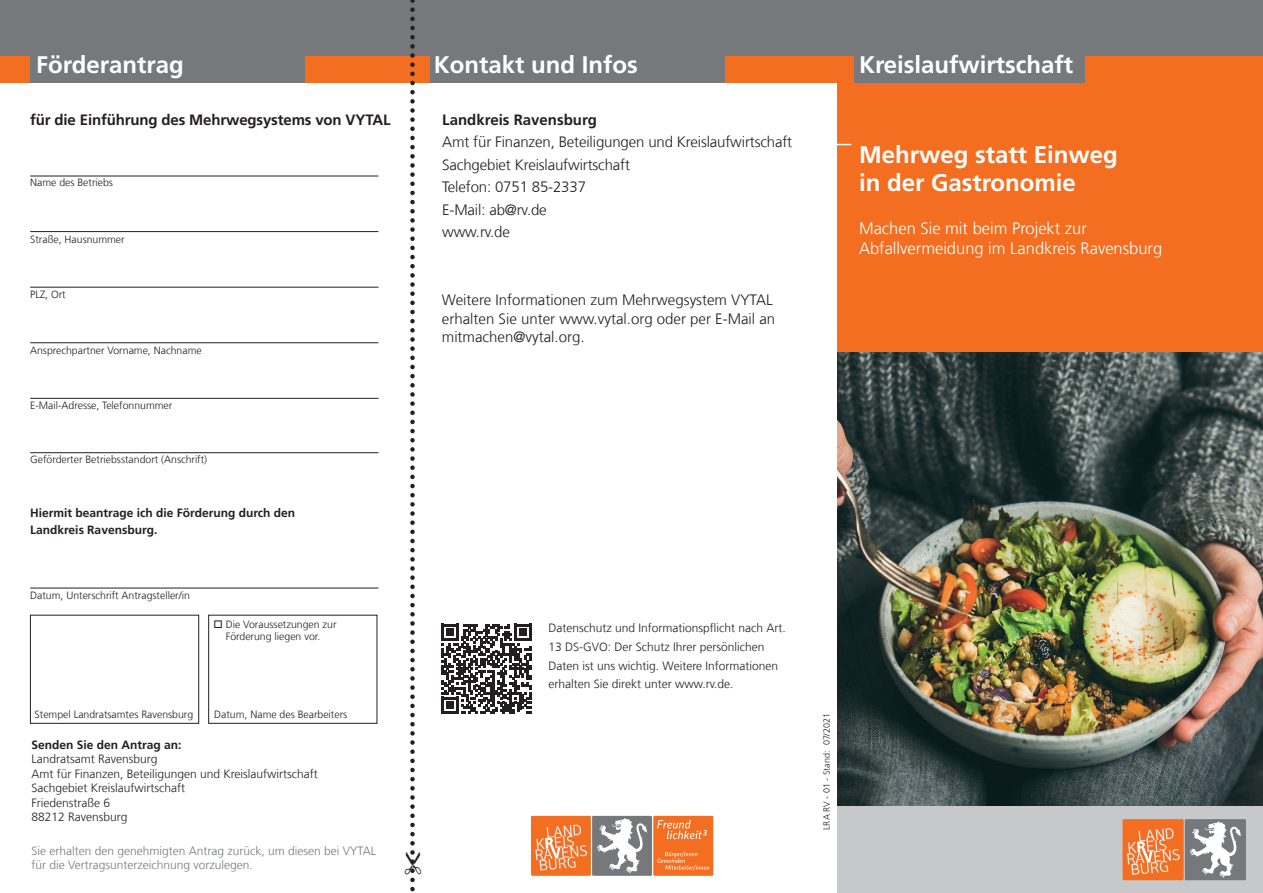
<style>
.page{position:relative;width:1263px;height:893px;background:#fff}
.page>*{position:absolute;margin:0;border:0;box-sizing:border-box;transform-origin:0 0}
.t1{font:700 24px/28.8px "Frutiger LT Com";color:#fff}
.t2{font:300 16.5px/19.8px "Frutiger LT Com";color:#fff}
.t3{font:300 15px/22.5px "Frutiger LT Com";letter-spacing:-.01em;color:#231f20}
.t4{font:700 15px "Frutiger LT Com";letter-spacing:-.01em;color:#231f20}
.t5{font:300 12px/14.4px "Frutiger LT Com";color:#231f20}
.t6{font:300 12px/14.4px "Frutiger LT Com";color:#76787b}
.t7{font:700 12px/16.5px "Frutiger LT Com";color:#231f20}
.t8{font:300 10.5px/12px "Frutiger LT Com";color:#231f20;text-align:center}
.t9{font:300 9px "Frutiger LT Com";letter-spacing:.01em;color:#231f20}
</style>
<div class="page">
<div style="left:0;top:0;width:844px;height:83px;background:#f36e21"></div>
<div style="left:838px;top:0;width:425px;height:480px;background:#f36e21"></div>
<div style="left:855px;top:0;width:230px;height:83px;background:#76787b"></div>
<div style="left:0;top:0;width:1263px;height:55px;background:#76787b"></div>
<hr style="left:813px;top:144px;width:38px;height:1px;background:#fff">
<div style="left:430px;top:0;width:294px;height:83px;background:#76787b"></div>
<div style="left:30px;top:0;width:274px;height:83px;background:#76787b"></div>
<img style="left:838px;top:352px;width:425px;height:454px">
<hr style="left:30px;top:176px;width:348px;height:1px;background:#231f20">
<hr style="left:30px;top:231px;width:348px;height:1px;background:#231f20">
<hr style="left:30px;top:287px;width:348px;height:1px;background:#231f20">
<hr style="left:30px;top:342px;width:348px;height:1px;background:#231f20">
<hr style="left:30px;top:398px;width:348px;height:1px;background:#231f20">
<hr style="left:30px;top:452px;width:348px;height:1px;background:#231f20">
<hr style="left:30px;top:588px;width:348px;height:1px;background:#231f20">
<div style="left:838px;top:806px;width:425px;height:87px;background:#c7c8ca"></div>
<div style="left:1122px;top:819px;width:62px;height:61px;background:#f36e21"></div>
<svg style="left:1127px;top:828px;width:53px;height:47px"></svg>
<div style="left:1185px;top:819px;width:61px;height:61px;background:#76787b"></div>
<svg style="left:1190px;top:821px;width:51px;height:57px"></svg>
<div style="left:30px;top:615px;width:169px;height:109px;border:1px solid #231f20"></div>
<div style="left:208px;top:615px;width:169px;height:109px;border:1px solid #231f20"></div>
<svg style="left:441px;top:624px;width:90px;height:90px"></svg>
<div style="left:653px;top:816px;width:60px;height:60px;background:#f36e21"></div>
<svg style="left:657px;top:820px;width:52px;height:51px"></svg>
<div style="left:531px;top:816px;width:60px;height:60px;background:#f36e21"></div>
<svg style="left:535px;top:824px;width:52px;height:46px"></svg>
<div style="left:592px;top:816px;width:60px;height:60px;background:#76787b"></div>
<svg style="left:597px;top:818px;width:50px;height:55px"></svg>
<svg style="left:405px;top:0;width:16px;height:892px"></svg>
<h1 class="t1" style="left:36px;top:51px;width:149px">Förderantrag</h1>
<h1 class="t1" style="left:434px;top:51px;width:206px">Kontakt und Infos</h1>
<h1 class="t1" style="left:859px;top:51px;width:216px">Kreislaufwirtschaft</h1>
<p class="t4" style="left:30px;top:110px;width:362px">für die Einführung des Mehrwegsystems von VYTAL</p>
<p class="t8" style="left:30px;top:177px;width:84px">Name des Betriebs</p>
<p class="t8" style="left:30px;top:233px;width:96px">Straße, Hausnummer</p>
<p class="t8" style="left:30px;top:289px;width:37px">PLZ, Ort</p>
<p class="t8" style="left:30px;top:344px;width:173px">Ansprechpartner Vorname, Nachname</p>
<p class="t8" style="left:30px;top:400px;width:144px">E-Mail-Adresse, Telefonnummer</p>
<p class="t8" style="left:30px;top:453px;width:178px">Geförderter Betriebsstandort (Anschrift)</p>
<p class="t7" style="left:30px;top:505px;width:266px">Hiermit beantrage ich die Förderung durch den<br>Landkreis Ravensburg.</p>
<p class="t8" style="left:30px;top:589px;width:161px">Datum, Unterschrift Antragsteller/in</p>
<p class="t8" style="left:213px;top:618px;width:125px">□ Die Voraussetzungen zur<br>Förderung liegen vor.</p>
<p class="t8" style="left:35px;top:708px;width:160px">Stempel Landratsamtes Ravensburg</p>
<p class="t8" style="left:214px;top:708px;width:135px">Datum, Name des Bearbeiters</p>
<p class="t7" style="left:31px;top:736px;width:152px">Senden Sie den Antrag an:</p>
<p class="t5" style="left:31px;top:752px;width:288px">Landratsamt Ravensburg<br>Amt für Finanzen, Beteiligungen und Kreislaufwirtschaft<br>Sachgebiet Kreislaufwirtschaft<br>Friedenstraße 6<br>88212 Ravensburg</p>
<p class="t6" style="left:31px;top:843px;width:346px">Sie erhalten den genehmigten Antrag zurück, um diesen bei VYTAL für die Vertragsunterzeichnung vorzulegen.</p>
<p class="t4" style="left:442px;top:110px;width:156px">Landkreis Ravensburg</p>
<p class="t3" style="left:442px;top:131px;width:351px">Amt für Finanzen, Beteiligungen und Kreislaufwirtschaft<br>Sachgebiet Kreislaufwirtschaft<br>Telefon: 0751 85-2337<br>E-Mail: ab@rv.de<br>www.rv.de</p>
<p class="t3" style="left:442px;top:290px;width:335px;line-height:18.8px">Weitere Informationen zum Mehrwegsystem VYTAL erhalten Sie unter www.vytal.org oder per E-Mail an mitmachen@vytal.org.</p>
<h1 class="t1" style="left:859px;top:140px;width:260px">Mehrweg statt Einweg in der Gastronomie</h1>
<h2 class="t2" style="left:859px;top:218px;width:305px">Machen Sie mit beim Projekt zur<br>Abfallvermeidung im Landkreis Ravensburg</h2>
<p class="t5" style="left:549px;top:618px;width:239px;line-height:18.8px">Datenschutz und Informationspflicht nach Art.<br>13 DS-GVO: Der Schutz Ihrer persönlichen Daten ist uns wichtig. Weitere Informationen erhalten Sie direkt unter www.rv.de.</p>
<p class="t9" style="left:821px;top:830px;width:119px;rotate:-90deg">LRA RV - 01 - Stand: 07/2021</p>
</div>
